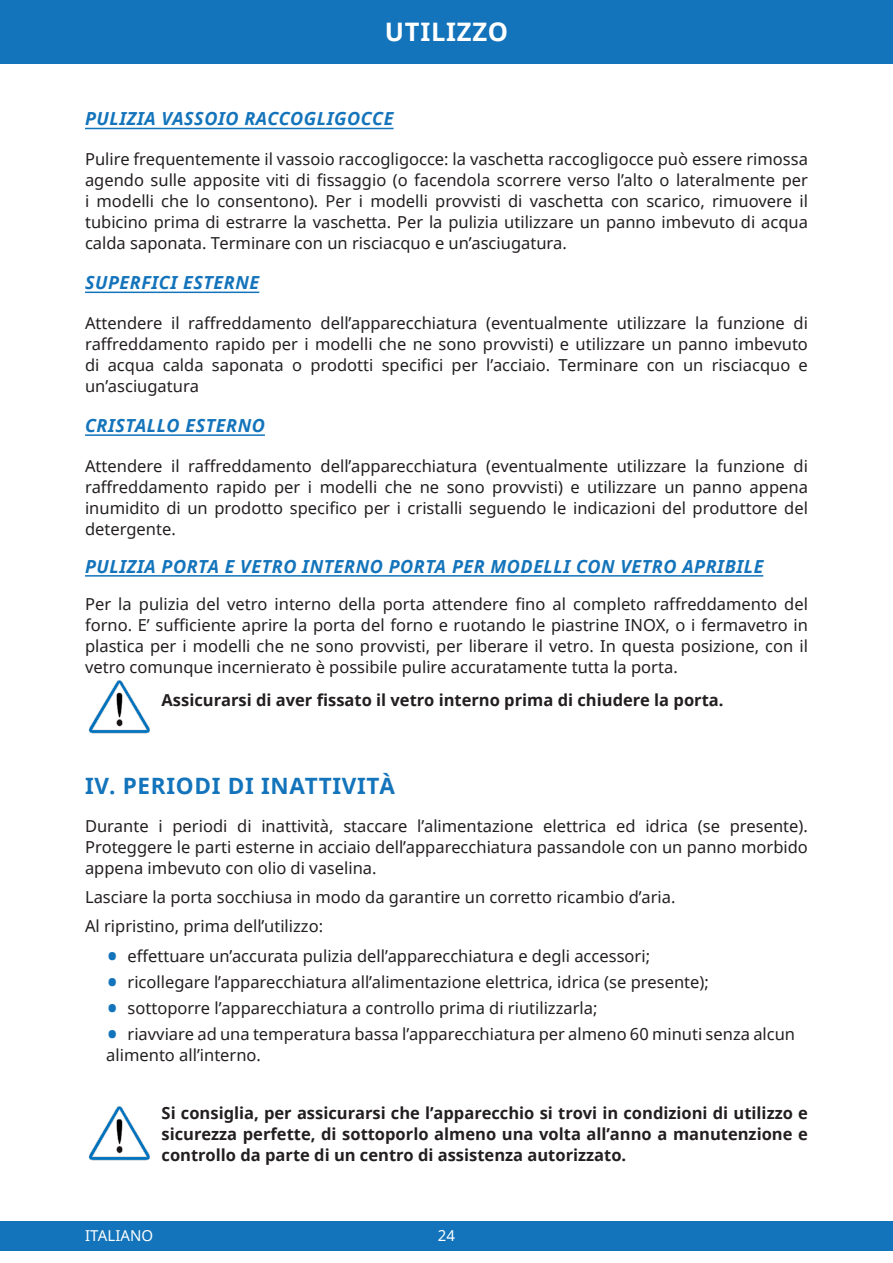
<style>
.page{position:relative;width:893px;height:1263px;background:#fff}
.page>*{position:absolute;margin:0;border:0;box-sizing:border-box;transform-origin:0 0}
.MAG_Titolo_sommario{font:700 25.5px "Noto Sans";letter-spacing:.03em;color:#fff}
.MAG_Paragrafo_Titole{font:700 22.5px "Noto Sans";letter-spacing:.03em;color:#1374bb}
.MAG_titoletto_italia{font:italic 700 18px "Noto Sans";letter-spacing:.03em;color:#1374bb}
.MAG_Paragrafo{font:16.5px/21px "Noto Sans";color:#231f20;text-align:justify}
.MAG_Paragrafo_bold{font:700 16.5px/21px "Noto Sans";color:#231f20;text-align:justify}
.t1{font:15px "Noto Sans";color:#fff}
.s1{font-size:33px;color:#1374bb}
</style>
<div class="page">
<div style="left:0;top:0;width:893px;height:64px;background:#1374bb"></div>
<div style="left:0;top:1220px;width:893px;height:30px;background:#1374bb"></div>
<hr style="left:85px;top:128px;width:308px;height:1px;background:#1374bb">
<hr style="left:85px;top:292px;width:174px;height:1px;background:#1374bb">
<hr style="left:85px;top:434px;width:180px;height:2px;background:#1374bb">
<hr style="left:85px;top:575px;width:678px;height:2px;background:#1374bb">
<img style="left:88px;top:680px;width:62px;height:54px">
<img style="left:88px;top:1106px;width:62px;height:55px">
<p class="MAG_Titolo_sommario" style="left:385px;top:14px;width:125px">UTILIZZO</p>
<p class="MAG_titoletto_italia" style="left:85px;top:106px;width:310px">PULIZIA VASSOIO RACCOGLIGOCCE</p>
<p class="MAG_Paragrafo" style="left:85px;top:148px;width:724px">Pulire frequentemente il vassoio raccogligocce: la vaschetta raccogligocce può essere rimossa agendo sulle apposite viti di fissaggio (o facendola scorrere verso l’alto o lateralmente per i modelli che lo consentono). Per i modelli provvisti di vaschetta con scarico, rimuovere il tubicino prima di estrarre la vaschetta. Per la pulizia utilizzare un panno imbevuto di acqua calda saponata. Terminare con un risciacquo e un’asciugatura.</p>
<p class="MAG_titoletto_italia" style="left:85px;top:270px;width:176px">SUPERFICI ESTERNE</p>
<p class="MAG_Paragrafo" style="left:85px;top:312px;width:724px">Attendere il raffreddamento dell’apparecchiatura (eventualmente utilizzare la funzione di raffreddamento rapido per i modelli che ne sono provvisti) e utilizzare un panno imbevuto di acqua calda saponata o prodotti specifici per l’acciaio. Terminare con un risciacquo e un’asciugatura</p>
<p class="MAG_titoletto_italia" style="left:85px;top:413px;width:181px">CRISTALLO ESTERNO</p>
<p class="MAG_Paragrafo" style="left:85px;top:455px;width:724px">Attendere il raffreddamento dell’apparecchiatura (eventualmente utilizzare la funzione di raffreddamento rapido per i modelli che ne sono provvisti) e utilizzare un panno appena inumidito di un prodotto specifico per i cristalli seguendo le indicazioni del produttore del detergente.</p>
<p class="MAG_titoletto_italia" style="left:85px;top:554px;width:680px">PULIZIA PORTA E VETRO INTERNO PORTA PER MODELLI CON VETRO APRIBILE</p>
<p class="MAG_Paragrafo" style="left:85px;top:593px;width:724px">Per la pulizia del vetro interno della porta attendere fino al completo raffreddamento del forno. E’ sufficiente aprire la porta del forno e ruotando le piastrine INOX, o i fermavetro in plastica per i modelli che ne sono provvisti, per liberare il vetro. In questa posizione, con il vetro comunque incernierato è possibile pulire accuratamente tutta la porta.</p>
<p class="MAG_Paragrafo_bold" style="left:162px;top:689px;width:563px">Assicurarsi di aver fissato il vetro interno prima di chiudere la porta.</p>
<p class="MAG_Paragrafo_Titole" style="left:85px;top:770px;width:312px">IV. PERIODI DI INATTIVITÀ</p>
<p class="MAG_Paragrafo" style="left:85px;top:815px;width:724px">Durante i periodi di inattività, staccare l’alimentazione elettrica ed idrica (se presente).<br>Proteggere le parti esterne in acciaio dell’apparecchiatura passandole con un panno morbido appena imbevuto con olio di vaselina.</p>
<p class="MAG_Paragrafo" style="left:85px;top:886px;width:592px">Lasciare la porta socchiusa in modo da garantire un corretto ricambio d’aria.</p>
<p class="MAG_Paragrafo" style="left:85px;top:915px;width:240px">Al ripristino, prima dell’utilizzo:</p>
<p class="MAG_Paragrafo" style="left:106px;top:945px;width:545px"><span class="s1">•</span> effettuare un’accurata pulizia dell’apparecchiatura e degli accessori;</p>
<p class="MAG_Paragrafo" style="left:106px;top:971px;width:604px"><span class="s1">•</span> ricollegare l’apparecchiatura all’alimentazione elettrica, idrica (se presente);</p>
<p class="MAG_Paragrafo" style="left:106px;top:997px;width:493px"><span class="s1">•</span> sottoporre l’apparecchiatura a controllo prima di riutilizzarla;</p>
<p class="MAG_Paragrafo" style="left:106px;top:1023px;width:690px"><span class="s1">•</span> riavviare ad una temperatura bassa l’apparecchiatura per almeno 60 minuti senza alcun alimento all’interno.</p>
<p class="MAG_Paragrafo_bold" style="left:162px;top:1102px;width:648px">Si consiglia, per assicurarsi che l’apparecchio si trovi in condizioni di utilizzo e sicurezza perfette, di sottoporlo almeno una volta all’anno a manutenzione e controllo da parte di un centro di assistenza autorizzato.</p>
<p class="t1" style="left:85px;top:1225px;width:70px">ITALIANO</p>
<p class="t1" style="left:438px;top:1226px;width:19px">24</p>
</div>
